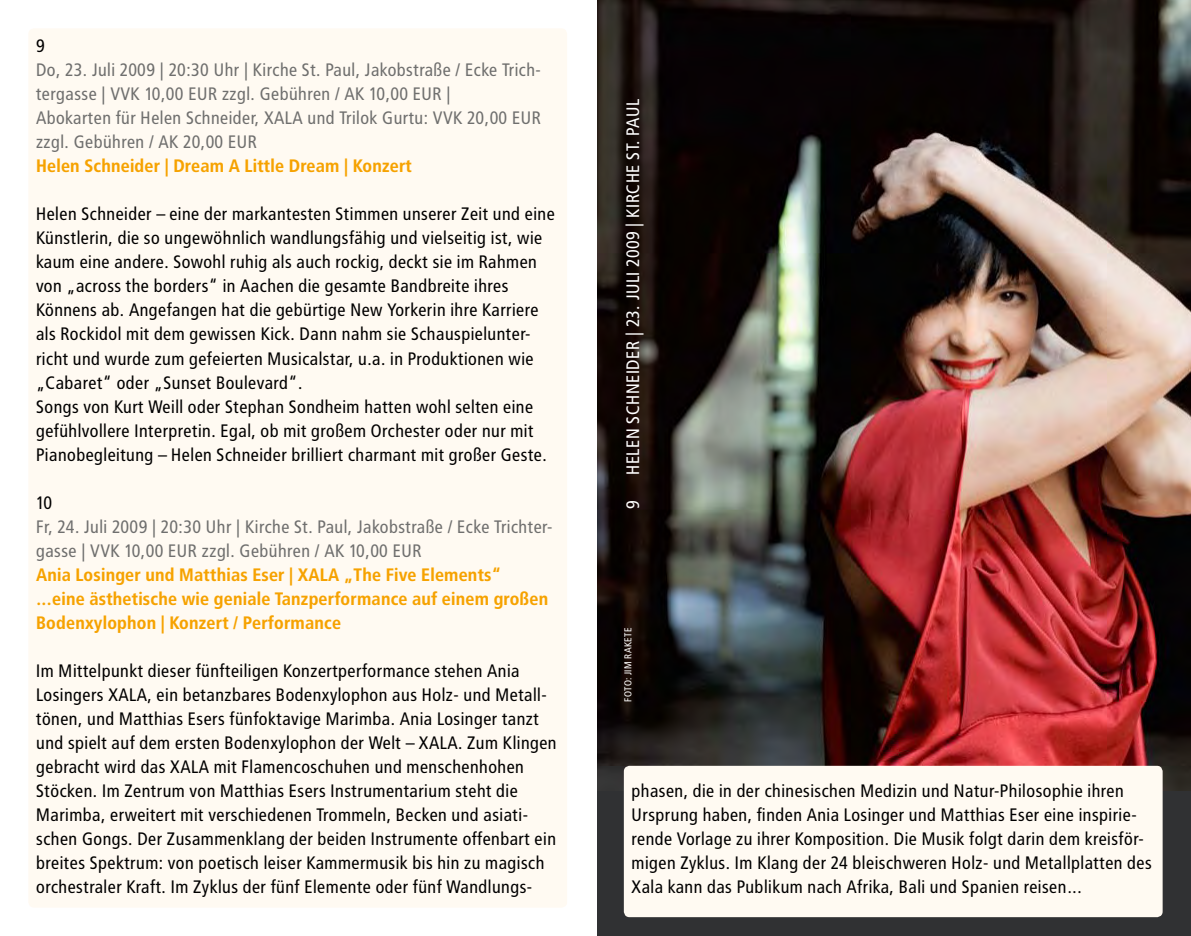
<style>
.page{position:relative;width:1191px;height:936px;background:#fff}
.page>*{position:absolute;margin:0;border:0;box-sizing:border-box;transform-origin:0 0}
.t1{font:18px/24px "Transit";letter-spacing:-.01em;color:#000}
.t2{font:18px/24px "Transit";letter-spacing:-.01em;color:#6f6f6e}
.t3{font:700 18px/24px "Transit";letter-spacing:-.01em;color:#f6a200}
.t4{font:18px "Transit";letter-spacing:-.01em;color:#fff}
.t5{font:10px "Transit";letter-spacing:-.01em;color:#fff}
</style>
<div class="page">
<div style="left:597px;top:0;width:594px;height:935px;background:#303133"></div>
<img style="left:597px;top:0;width:594px;height:790px">
<div style="left:624px;top:765px;width:538px;height:152px;background:#fffaf2;border-radius:6px"></div>
<div style="left:28px;top:28px;width:539px;height:879px;background:#fffaf2;border-radius:6px"></div>
<p class="t1" style="left:36px;top:34px;width:11px">9</p>
<p class="t2" style="left:36px;top:58px;width:507px">Do, 23. Juli 2009 | 20:30 Uhr | Kirche St. Paul, Jakobstraße / Ecke Trich&shy;tergasse | VVK 10,00 EUR zzgl. Gebühren / AK 10,00 EUR |<br>Abokarten für Helen Schneider, XALA</p>
<p class="t2" style="left:307px;top:106px;width:233px">und Trilok G urtu: VVK 20,00 EUR</p>
<p class="t2" style="left:36px;top:130px;width:221px">zzgl. Gebühren / AK 20,00 EUR</p>
<p class="t3" style="left:36px;top:154px;width:378px">Helen Schneider | Dream A Little Dream | Konzert</p>
<p class="t1" style="left:36px;top:202px;width:521px">Helen Schneider – eine der markantesten Stimmen unserer Zeit und eine Künstlerin, die so ungewöhnlich wandlungsfähig und vielseitig ist, wie kaum eine andere. Sowohl ruhig als auch rockig, deckt sie im Rahmen von „across the borders“ in Aachen die gesamte Bandbreite ihres Könnens ab. Angefangen hat die gebürtige New Yorkerin ihre Karriere als Rockidol mit dem gewissen Kick. Dann nahm sie Schauspielunter&shy;richt und wurde zum gefeierten Musicalstar, u.a. in Produktionen wie „Cabaret“ oder „Sunset Boulevard“.<br>Songs von Kurt Weill oder Stephan Sondheim hatten wohl selten eine gefühlvollere I nterpretin. Egal, ob mit großem Orchester oder nur mit Pianobegleitung – Helen Schneider brilliert charmant mit großer Geste.</p>
<p class="t1" style="left:36px;top:490px;width:18px">10</p>
<p class="t2" style="left:36px;top:514px;width:518px">Fr, 24. Juli 2009 | 20:30 Uhr | Kirche St. Paul, Jakobstraße / Ecke Trichter&shy;gasse | VVK 10,00 EUR zzgl. Gebühren / AK 10,00 EUR</p>
<p class="t3" style="left:36px;top:562px;width:514px">Ania Losinger und Matthias Eser | XALA „The Five Elements“ …eine ästhetische wie geniale Tanzperformance auf einem großen<br>Bodenxylophon | Konzert / Performance</p>
<p class="t1" style="left:36px;top:658px;width:522px">I m Mittelpunkt dieser fünfteiligen Konzertperformance stehen Ania Losingers XALA, ein betanzbares Bodenxylophon aus Holz- und Metall&shy;tönen, und Matthias Esers fünfoktavige Marimba. Ania Losinger tanzt und spielt auf dem ersten Bodenxylophon der Welt – XALA. Zum Klingen gebracht wird das XALA</p>
<p class="t1" style="left:36px;top:754px;width:522px;text-indent:177px">mit Flamencoschuhen und menschenhohen Stöcken. I m Zentrum von Matthias Esers I nstrumentarium steht die Marimba, erweitert mit verschiedenen Trommeln, Becken und asiati&shy;schen Gongs. Der Zusammenklang der beiden I nstrumente offenbart ein breites Spektrum: von poetisch leiser Kammermusik bis hin zu magisch orchestraler Kraft. I m Zyklus der fünf Elemente oder fünf Wandlungs-</p>
<p class="t4" style="left:622px;top:509px;width:412px;rotate:-90deg">9 Helen Schneider | 23. Ju li 2009 | Kirche St. Pau l</p>
<p class="t5" style="left:622px;top:701px;width:76px;rotate:-90deg">Foto: Jim Rakete</p>
<p class="t1" style="left:631px;top:778px;width:522px">phasen, die in der chinesischen Medizin und Natur-Philosophie ihren Ursprung haben, finden Ania Losinger und Matthias Eser eine inspirie&shy;rende Vorlage zu ihrer Komposition. Die Musik folgt darin dem kreisför&shy;migen Zyklus. I m Klang der 24 bleischweren Holz- und Metallplatten des Xala kann das Publikum nach Afrika, Bali und Spanien reisen…</p>
</div>
